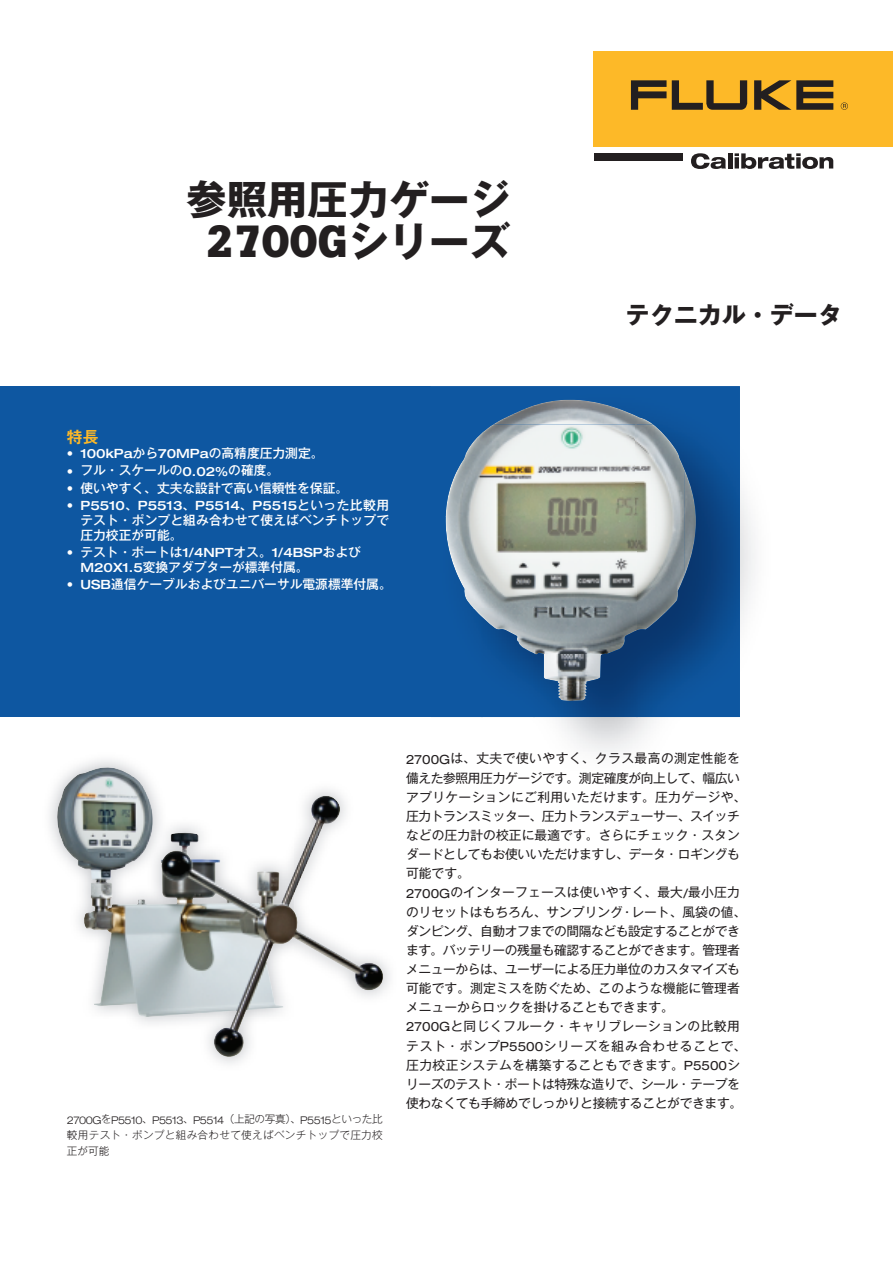
<style>
.page{position:relative;width:893px;height:1263px;background:#fff}
.page>*{position:absolute;margin:0;border:0;box-sizing:border-box;transform-origin:0 0}
.t1{font:700 44.55px "Boton Pro";color:#231f20}
.t2{font:40.5px "Gothic MB101 Pro Bold 90 pv RKSJ H";color:#231f20}
.t3{font:24px "Gothic MB101 Pro Bold 90 pv RKSJ H";color:#231f20}
.t4{font:15.75px "Gothic MB101 Pro De Bold 90 pv RKSJ H";color:#fcb828}
.t5{font:12.75px/19.2px "Gothic MB101 Pro Regular 90 pv RKSJ H";color:#231f20}
.t6{font:12.75px/15px "Gothic MB101 Pro Medium 90 pv RKSJ H";color:#fff}
.t7{font:500 expanded 12.75px "Helvetica Neue";color:#fff}
.t8{font:12.75px/19.2px "Gothic MB101 Pro Regular 90 pv RKSJ H";letter-spacing:-.03em;color:#231f20}
.t9{font:300 expanded 10.65px "Helvetica Neue";letter-spacing:-.05em;color:#231f20}
.t10{font:10.65px/15.9px "Gothic MB101 Pro Light 90 pv RKSJ H";letter-spacing:.025em;color:#231f20}
.s1{font-family:"Gothic MB101 Pro Bold 90 pv RKSJ H";font-weight:400;font-size:40.5px}
.s2{font-family:"Gothic MB101 Pro Medium 90 pv RKSJ H";font-weight:400;font-stretch:normal}
.s3{font-family:"Helvetica Neue";font-weight:500;font-stretch:expanded}
.s4{font-family:"Gothic MB101 Pro Light 90 pv RKSJ H";font-weight:400;font-stretch:normal}
.s5{font-family:"Helvetica Neue";font-stretch:expanded}
</style>
<div class="page">
<div style="left:0;top:386px;width:740px;height:331px;background:#0e57a1"></div>
<div style="left:594px;top:51px;width:299px;height:96px;background:#fdb928"></div>
<svg style="left:754px;top:80px;width:79px;height:30px"></svg>
<svg style="left:631px;top:80px;width:116px;height:30px"></svg>
<svg style="left:841px;top:102px;width:7px;height:8px"></svg>
<div style="left:594px;top:153px;width:88px;height:8px;background:#231f20"></div>
<svg style="left:691px;top:153px;width:35px;height:16px"></svg>
<hr style="left:728px;top:153px;width:4px;height:15px;background:#231f20">
<svg style="left:735px;top:153px;width:98px;height:16px"></svg>
<img style="left:56px;top:767px;width:327px;height:291px">
<img style="left:431px;top:386px;width:309px;height:14px">
<img style="left:494px;top:400px;width:158px;height:24px">
<img style="left:684px;top:468px;width:12px;height:109px">
<img style="left:446px;top:424px;width:190px;height:185px">
<img style="left:636px;top:424px;width:48px;height:207px">
<img style="left:473px;top:609px;width:163px;height:46px">
<img style="left:543px;top:655px;width:59px;height:46px">
<h2 class="t2" style="left:186px;top:184px;width:325px">参照用圧力ゲージ</h2>
<h1 class="t1" style="left:206px;top:216px;width:306px">2700G<span class="s1">シリーズ</span></h1>
<p class="t4" style="left:67px;top:431px;width:33px">特長</p>
<p class="t7" style="left:67px;top:449px;width:258px">• 100kPa<span class="s2">から</span>70MPa<span class="s2">の高精度圧力測定。</span></p>
<p class="t6" style="left:67px;top:465px;width:214px"><span class="s3">•</span> フル・スケールの<span class="s3">0.02%</span>の確度。</p>
<p class="t6" style="left:67px;top:482px;width:283px"><span class="s3">•</span> 使いやすく、丈夫な設計で高い信頼性を保証。</p>
<p class="t7" style="left:67px;top:500px;width:324px">• P5510<span class="s2">、</span>P5513<span class="s2">、</span>P5514<span class="s2">、</span>P5515<span class="s2">といった比較用</span></p>
<p class="t6" style="left:80px;top:514px;width:310px">テスト・ポンプと組み合わせて使えばベンチトップで圧力校正が可能。</p>
<p class="t6" style="left:80px;top:546px;width:282px;text-indent:-13px"><span class="s3">•</span> テスト・ポートは<span class="s3">1/4NPT</span>オス。<span class="s3">1/4BSP</span>および<br><span class="s3">M20X1.5</span>変換アダプターが標準付属。</p>
<p class="t6" style="left:67px;top:579px;width:326px"><span class="s3">• USB</span>通信ケーブルおよびユニバーサル電源標準付属。</p>
<h3 class="t3" style="left:626px;top:306px;width:217px">テクニカル・データ</h3>
<p class="t9" style="left:67px;top:1116px;width:317px">2700G<span class="s4">を</span>P5510<span class="s4">、</span>P5513<span class="s4">、</span>P5514<span class="s4">（上記の写真）、</span>P5515<span class="s4">といった比</span></p>
<p class="t10" style="left:67px;top:1129px;width:317px">較用テスト・ポンプと組み合わせて使えばベンチトップで圧力校正が可能</p>
<p class="t8" style="left:406px;top:751px;width:335px"><span class="s5">2700G</span>は、丈夫で使いやすく、クラス最高の測定性能を備えた参照用圧力ゲ ジです 測定確度が向上して 幅広い</p>
<p class="t5" style="left:517px;top:770px;width:14px">ー</p>
<p class="t5" style="left:567px;top:770px;width:14px">。</p>
<p class="t5" style="left:406px;top:770px;width:342px;text-indent:284px">、<br>アプリケーションにご利用いただけます。圧力ゲージや、圧力トランスミッター、圧力トランスデューサー、スイッチなどの圧力計の校正に最適です。さらにチェック・スタンダードとしてもお使いいただけますし、データ・ロギングも可能です。<br><span class="s5">2700G</span>のインターフェースは使いやすく、最大<span class="s5">/</span>最小圧力のリセットはもちろん、サンプリング・レート、風袋の値、ダンピング、自動オフまでの間隔なども設定することができます。バッテリーの残量も確認することができます。管理者メニューからは、ユーザーによる圧力単位のカスタマイズも可能です。測定ミスを防ぐため、このような機能に管理者メニューからロックを掛けることもできます。<br><span class="s5">2700G</span>と同じくフルーク・キャリブレーションの比較用テスト・ポンプ<span class="s5">P5500</span>シリーズを組み合わせることで、圧力校正システムを構築することもできます。<span class="s5">P5500</span>シリーズのテスト・ポートは特殊な造りで、シール・テープを使わなくても手締めでしっかりと接続することができます。</p>
</div>
